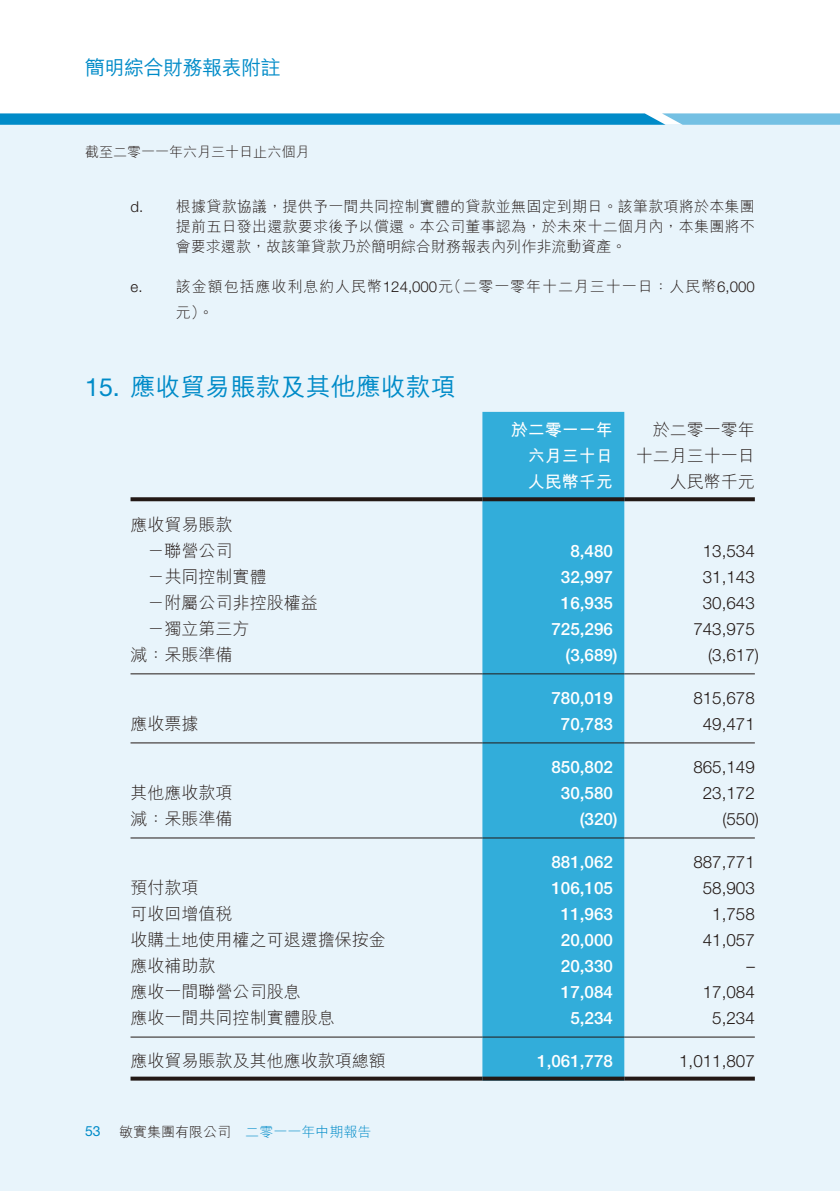
<style>
.page{position:relative;width:840px;height:1191px;background:#fff}
.page>*{position:absolute;margin:0;border:0;box-sizing:border-box;transform-origin:0 0}
.t1{font:25px "M Hei HK Medium E Ten B5 H";color:#008bc8}
.t2{font:20px "M Hei HK Medium E Ten B5 H";letter-spacing:-.025em;color:#008bc8}
.t3{font:17px/26px "M Hei HK Light E Ten B5 H";color:#231916;text-align:right}
.t4{font:500 17px "Helvetica Neue LT Std";color:#fff}
.t5{font:300 17px "Helvetica Neue LT Std";color:#231916}
.t6{font:17px/26px "M Hei HK Bold E Ten B5 H";color:#fff;text-align:right}
.t7{font:15px/20px "M Hei HK Light E Ten B5 H";letter-spacing:.015em;color:#231916;text-align:justify}
.t8{font:15px/26px "M Hei HK Light E Ten B5 H";letter-spacing:.06em;color:#231916}
.t9{font:14px "M Hei HK Light E Ten B5 H";color:#008bc8}
.t10{font:14px "M Hei HK Light E Ten B5 H";color:#231916}
.t11{font:14px "Helvetica Neue LT Std";color:#008bc8}
.s1{font-family:"Helvetica Neue LT Std";font-weight:300}
.s2{font-family:"Helvetica Neue LT Std"}
.s3{color:#231916}
</style>
<div class="page">
<div style="left:0;top:124px;width:839px;height:1067px;background:#e8f4fb"></div>
<svg style="left:0;top:113px;width:839px;height:12px;background:#289dd0"></svg>
<div style="left:482px;top:412px;width:142px;height:664px;background:#32adda"></div>
<svg style="left:130px;top:497px;width:352px;height:4px"></svg>
<svg style="left:482px;top:497px;width:142px;height:4px"></svg>
<svg style="left:624px;top:497px;width:130px;height:4px"></svg>
<hr style="left:130px;top:673px;width:352px;height:1px;background:#231916">
<hr style="left:482px;top:673px;width:142px;height:1px;background:#231916">
<hr style="left:624px;top:673px;width:130px;height:1px;background:#231916">
<hr style="left:130px;top:742px;width:352px;height:1px;background:#231916">
<hr style="left:482px;top:742px;width:142px;height:1px;background:#231916">
<hr style="left:624px;top:742px;width:130px;height:1px;background:#231916">
<hr style="left:130px;top:837px;width:352px;height:1px;background:#231916">
<hr style="left:482px;top:837px;width:142px;height:1px;background:#231916">
<hr style="left:624px;top:837px;width:130px;height:1px;background:#231916">
<hr style="left:130px;top:1036px;width:352px;height:1px;background:#231916">
<hr style="left:482px;top:1036px;width:142px;height:1px;background:#231916">
<hr style="left:624px;top:1036px;width:130px;height:1px;background:#231916">
<svg style="left:130px;top:1076px;width:352px;height:4px"></svg>
<svg style="left:482px;top:1076px;width:142px;height:4px"></svg>
<svg style="left:624px;top:1076px;width:130px;height:4px"></svg>
<p class="t2" style="left:85px;top:60px;width:197px">簡明綜合財務報表附註</p>
<p class="t10" style="left:85px;top:147px;width:225px">截至二零一一年六月三十日止六個月</p>
<p class="t7" style="left:176px;top:198px;width:580px;text-indent:-45px"><span class="s1">d.</span> 根據貸款協議，提供予一間共同控制實體的貸款並無固定到期日。該筆款項將於本集團提前五日發出還款要求後予以償還。本公司董事認為，於未來十二個月內，本集團將不會要求還款，故該筆貸款乃於簡明綜合財務報表內列作非流動資產。</p>
<p class="t8" style="left:176px;top:275px;width:580px;text-indent:-45px"><span class="s1">e.</span> 該金額包括應收利息約人民幣<span class="s1">124,000</span>元（二零一零年十二月三十一日：人民幣<span class="s1">6,000</span>元）。</p>
<h1 class="t1" style="left:85px;top:377px;width:372px"><span class="s2">15.</span> 應收貿易賬款及其他應收款項</h1>
<p class="t3" style="left:130px;top:514px;width:104px">應收貿易賬款－聯營公司</p>
<p class="t6" style="left:510px;top:418px;width:103px">於二零一一年六月三十日</p>
<p class="t3" style="left:635px;top:418px;width:120px">於二零一零年十二月三十一日</p>
<p class="t6" style="left:527px;top:470px;width:86px">人民幣千元</p>
<p class="t3" style="left:669px;top:470px;width:86px">人民幣千元</p>
<p class="t4" style="left:570px;top:544px;width:44px">8,480</p>
<p class="t5" style="left:702px;top:544px;width:53px">13,534</p>
<p class="t3" style="left:147px;top:566px;width:120px">－共同控制實體</p>
<p class="t4" style="left:560px;top:570px;width:53px">32,997</p>
<p class="t5" style="left:702px;top:570px;width:53px">31,143</p>
<p class="t3" style="left:147px;top:592px;width:171px">－附屬公司非控股權益</p>
<p class="t4" style="left:560px;top:596px;width:53px">16,935</p>
<p class="t5" style="left:702px;top:596px;width:53px">30,643</p>
<p class="t3" style="left:147px;top:618px;width:103px">－獨立第三方</p>
<p class="t4" style="left:551px;top:622px;width:63px">725,296</p>
<p class="t5" style="left:693px;top:622px;width:63px">743,975</p>
<p class="t3" style="left:130px;top:644px;width:103px">減：呆賬準備</p>
<p class="t4" style="left:565px;top:648px;width:53px">(3,689)</p>
<p class="t5" style="left:707px;top:648px;width:52px">(3,617)</p>
<p class="t4" style="left:551px;top:692px;width:63px">780,019</p>
<p class="t5" style="left:693px;top:692px;width:63px">815,678</p>
<p class="t3" style="left:130px;top:713px;width:69px">應收票據</p>
<p class="t4" style="left:560px;top:718px;width:53px">70,783</p>
<p class="t5" style="left:702px;top:718px;width:53px">49,471</p>
<p class="t4" style="left:551px;top:761px;width:63px">850,802</p>
<p class="t5" style="left:693px;top:761px;width:63px">865,149</p>
<p class="t3" style="left:130px;top:782px;width:103px">其他應收款項</p>
<p class="t4" style="left:560px;top:787px;width:53px">30,580</p>
<p class="t5" style="left:702px;top:787px;width:53px">23,172</p>
<p class="t3" style="left:130px;top:808px;width:103px">減：呆賬準備</p>
<p class="t4" style="left:579px;top:813px;width:39px">(320)</p>
<p class="t5" style="left:722px;top:813px;width:38px">(550)</p>
<p class="t4" style="left:551px;top:856px;width:63px">881,062</p>
<p class="t5" style="left:693px;top:856px;width:63px">887,771</p>
<p class="t3" style="left:130px;top:877px;width:69px">預付款項</p>
<p class="t4" style="left:551px;top:882px;width:63px">106,105</p>
<p class="t5" style="left:702px;top:882px;width:53px">58,903</p>
<p class="t3" style="left:130px;top:903px;width:103px">可收回增值稅</p>
<p class="t4" style="left:560px;top:908px;width:53px">11,963</p>
<p class="t5" style="left:711px;top:908px;width:44px">1,758</p>
<p class="t3" style="left:130px;top:929px;width:256px">收購土地使用權之可退還擔保按金</p>
<p class="t4" style="left:560px;top:934px;width:53px">20,000</p>
<p class="t5" style="left:702px;top:934px;width:53px">41,057</p>
<p class="t3" style="left:130px;top:955px;width:86px">應收補助款</p>
<p class="t4" style="left:560px;top:960px;width:53px">20,330</p>
<p class="t5" style="left:746px;top:960px;width:10px">–</p>
<p class="t3" style="left:130px;top:981px;width:171px">應收一間聯營公司股息</p>
<p class="t4" style="left:560px;top:986px;width:53px">17,084</p>
<p class="t5" style="left:702px;top:986px;width:53px">17,084</p>
<p class="t3" style="left:130px;top:1007px;width:205px">應收一間共同控制實體股息</p>
<p class="t4" style="left:570px;top:1012px;width:44px">5,234</p>
<p class="t5" style="left:711px;top:1012px;width:44px">5,234</p>
<p class="t3" style="left:130px;top:1050px;width:256px">應收貿易賬款及其他應收款項總額</p>
<p class="t4" style="left:537px;top:1055px;width:77px">1,061,778</p>
<p class="t5" style="left:678px;top:1055px;width:77px">1,011,807</p>
<p class="t11" style="left:85px;top:1126px;width:17px">53</p>
<p class="t9" style="left:119px;top:1126px;width:254px"><span class="s3">敏實集團有限公司</span> 二零一一年中期報告</p>
</div>
